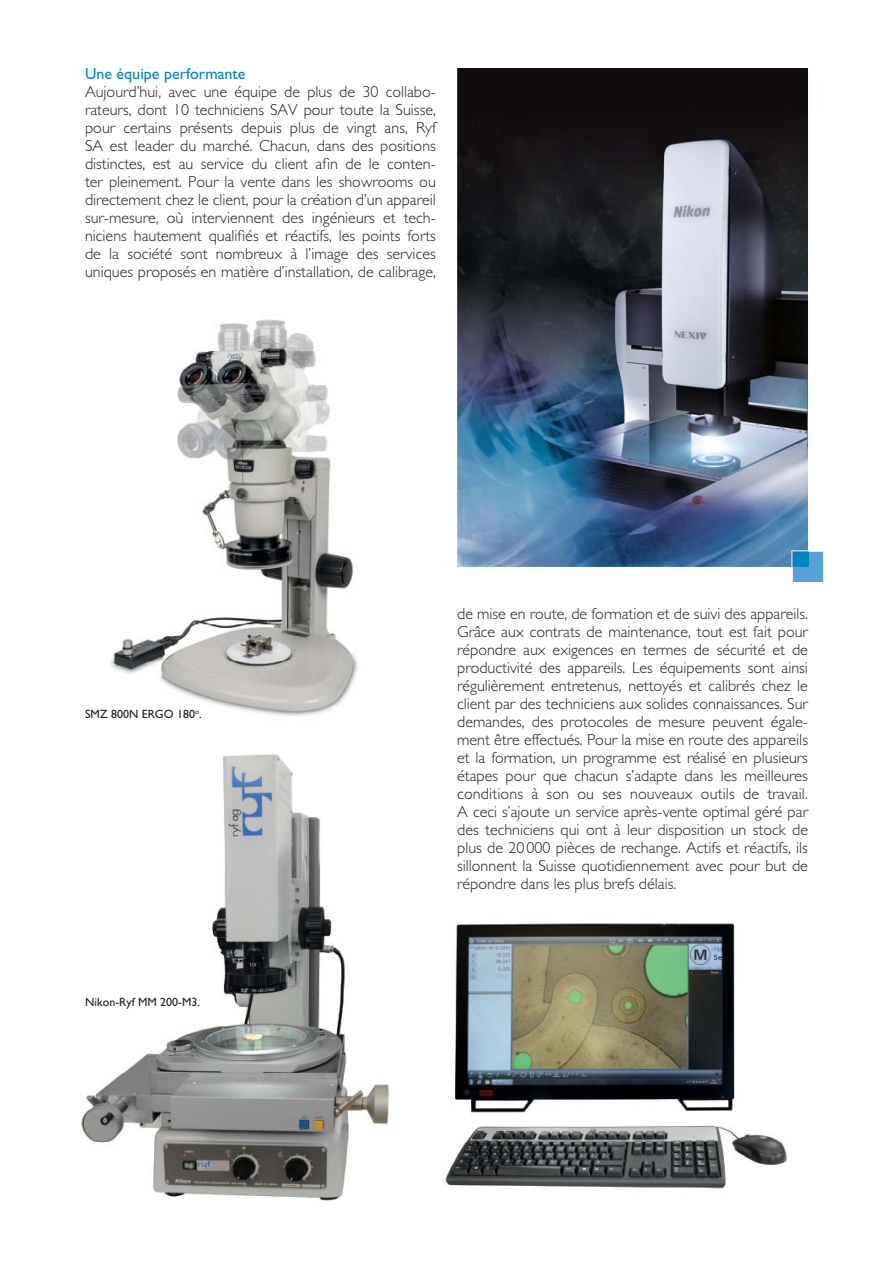
<style>
.page{position:relative;width:893px;height:1263px;background:#fff}
.page>*{position:absolute;margin:0;border:0;box-sizing:border-box;transform-origin:0 0}
.t1{font:300 16.05px/18px "Gill Sans";color:#231f20;text-align:justify}
.t2{font:16.05px "Gill Sans";color:#0085ca}
.t3{font:12px "Gill Sans";color:#231f20}
</style>
<div class="page">
<img style="left:81px;top:754px;width:707px;height:447px">
<img style="left:457px;top:68px;width:351px;height:499px">
<svg style="left:792px;top:551px;width:32px;height:32px"></svg>
<img style="left:791px;top:550px;width:17px;height:17px">
<img style="left:111px;top:319px;width:247px;height:397px">
<p class="t2" style="left:85px;top:68px;width:162px">Une équipe performante</p>
<p class="t1" style="left:85px;top:84px;width:352px">Aujourd’hui, avec une équipe de plus de 30 collabo&shy;rateurs, dont 10 techniciens SAV pour toute la Suisse, pour certains présents depuis plus de vingt ans, Ryf SA est leader du marché. Chacun, dans des positions distinctes, est au service du client afin de le conten&shy;ter pleinement. Pour la vente dans les showrooms ou directement chez le client, pour la création d’un appareil sur-mesure, où interviennent des ingénieurs et tech&shy;niciens hautement qualifiés et réactifs, les points forts de la société sont nombreux à l’image des services uniques proposés en matière d’installation, de calibrage,</p>
<p class="t3" style="left:85px;top:710px;width:118px">SMZ 800N ERGO 180<sup>o</sup>.</p>
<p class="t3" style="left:85px;top:998px;width:117px">Nikon-Ryf MM 200-M3.</p>
<p class="t1" style="left:457px;top:606px;width:352px">de mise en route, de formation et de suivi des appareils.<br>Grâce aux contrats de maintenance, tout est fait pour répondre aux exigences en termes de sécurité et de productivité des appareils. Les équipements sont ainsi régulièrement entretenus, nettoyés et calibrés chez le client par des techniciens aux solides connaissances. Sur demandes, des protocoles de mesure peuvent égale&shy;ment être effectués. Pour la mise en route des appareils et la formation, un programme est réalisé en plusieurs étapes pour que chacun s’adapte dans les meilleures conditions à son ou ses nouveaux outils de travail.<br>A ceci s’ajoute un service après-vente optimal géré par des techniciens qui ont à leur disposition un stock de plus de 20 000 pièces de rechange. Actifs et réactifs, ils sillonnent la Suisse quotidiennement avec pour but de répondre dans les plus brefs délais.</p>
</div>
